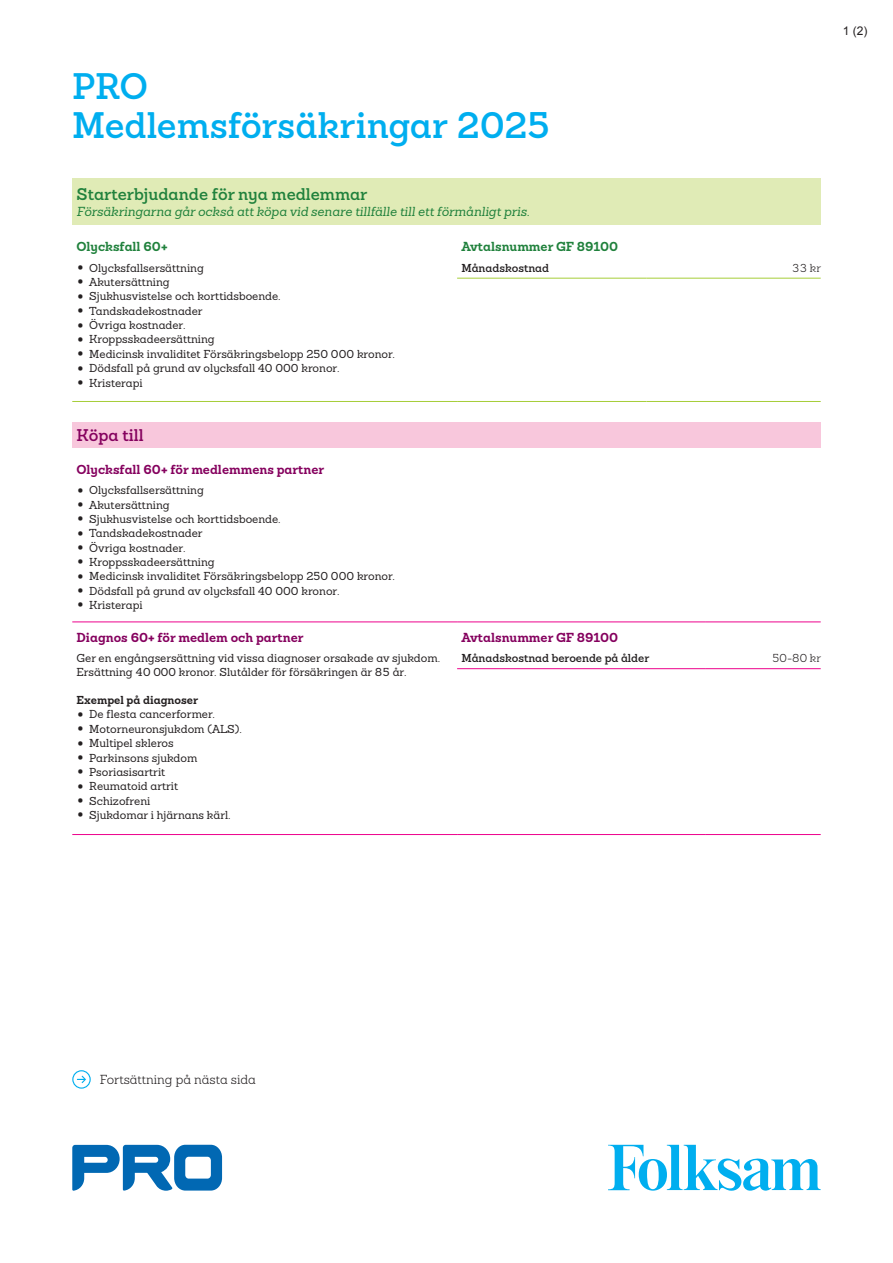
<style>
.page{position:relative;width:893px;height:1263px;background:#fff}
.page>*{position:absolute;margin:0;border:0;box-sizing:border-box;transform-origin:0 0}
.Rubrik_1_24_26{font:600 36px "Sanchez Folksam";letter-spacing:-.005em;color:#00aeef}
.Rubrik_5_11_14__R2{font:600 16.5px "Sanchez Folksam";color:#20813c}
.Rubrik_5_11_14__R2-2{font:600 16.5px "Sanchez Folksam";color:#85015e}
.Rubrik_6_8_5_11__R3{font:700 12.75px "Sanchez Folksam";color:#85015e}
.Brödtext_8_5_11_Kursiv{font:italic 500 12.75px "Sanchez Folksam";color:#20813c}
.Rubrik_6_8_5_11__R3-2{font:700 12.75px "Sanchez Folksam";color:#20813c}
.Nästa_sida_8_5_11{font:300 12.75px "Sanchez Folksam";color:#231f20}
.t1{font:12px "Arial";color:#231f20}
.t2{font:500 11.25px "Sanchez Folksam";color:#231f20}
.Tabell_Text_Medium_7_5_9{font:500 11.25px/13.5px "Sanchez Folksam Table";color:#231f20}
.Tabell_Rubrik_7_5_9{font:600 11.25px "Sanchez Folksam Table";color:#231f20}
.Tabell_Rubrik_7_5_9-2{font:700 11.25px "Sanchez Folksam Table";color:#231f20}
.Tabell_Text_Light_7_5_9{font:300 11.25px "Sanchez Folksam Table";color:#231f20}
.Tabell_Värde_Light_7_5_9_höger{font:300 11.25px "Sanchez Folksam Table";color:#231f20}
.s1{font-weight:600;font-size:22.5px}
</style>
<div class="page">
<svg style="left:608px;top:1145px;width:213px;height:46px"></svg>
<svg style="left:72px;top:1145px;width:150px;height:46px"></svg>
<div style="left:72px;top:179px;width:749px;height:46px;background:#e0ebb6"></div>
<hr style="left:457px;top:278px;width:189px;height:1px;background:#a6ce39">
<hr style="left:646px;top:278px;width:175px;height:1px;background:#a6ce39">
<hr style="left:72px;top:401px;width:385px;height:1px;background:#a6ce39">
<hr style="left:457px;top:401px;width:189px;height:1px;background:#a6ce39">
<hr style="left:646px;top:401px;width:175px;height:1px;background:#a6ce39">
<div style="left:72px;top:422px;width:749px;height:26px;background:#f8c7dc"></div>
<hr style="left:72px;top:622px;width:385px;height:1px;background:#ed028c">
<hr style="left:457px;top:622px;width:249px;height:1px;background:#ed028c">
<hr style="left:706px;top:622px;width:115px;height:1px;background:#ed028c">
<hr style="left:457px;top:668px;width:249px;height:1px;background:#ed028c">
<hr style="left:706px;top:668px;width:115px;height:1px;background:#ed028c">
<hr style="left:72px;top:834px;width:385px;height:1px;background:#ed028c">
<hr style="left:457px;top:834px;width:249px;height:1px;background:#ed028c">
<hr style="left:706px;top:834px;width:115px;height:1px;background:#ed028c">
<svg style="left:72px;top:1070px;width:19px;height:19px"></svg>
<p class="Rubrik_1_24_26" style="left:72px;top:62px;width:77px">PRO</p>
<p class="Rubrik_1_24_26" style="left:72px;top:101px;width:479px">Medlemsförsäkringar 2025</p>
<p class="Rubrik_5_11_14__R2" style="left:77px;top:183px;width:292px">Starterbjudande för nya medlemmar</p>
<p class="Brödtext_8_5_11_Kursiv" style="left:77px;top:204px;width:455px">Försäkringarna går också att köpa vid senare tillfälle till ett förmånligt pris.</p>
<p class="Rubrik_6_8_5_11__R3-2" style="left:77px;top:238px;width:93px">Olycksfall 60+</p>
<p class="Rubrik_6_8_5_11__R3-2" style="left:461px;top:238px;width:158px">Avtalsnummer GF 89100</p>
<p class="t2" style="left:77px;top:260px;width:129px"><span class="s1">•</span> Olycksfallsersättning</p>
<p class="t2" style="left:77px;top:275px;width:95px"><span class="s1">•</span> Akutersättning</p>
<p class="t2" style="left:77px;top:289px;width:206px"><span class="s1">•</span> Sjukhusvistelse och korttidsboende.</p>
<p class="t2" style="left:77px;top:303px;width:128px"><span class="s1">•</span> Tandskadekostnader</p>
<p class="t2" style="left:77px;top:318px;width:111px"><span class="s1">•</span> Övriga kostnader.</p>
<p class="t2" style="left:77px;top:332px;width:140px"><span class="s1">•</span> Kroppsskadeersättning</p>
<p class="t2" style="left:77px;top:346px;width:320px"><span class="s1">•</span> Medicinsk invaliditet Försäkringsbelopp 250 000 kronor.</p>
<p class="t2" style="left:77px;top:361px;width:264px"><span class="s1">•</span> Dödsfall på grund av olycksfall 40 000 kronor.</p>
<p class="t2" style="left:77px;top:375px;width:68px"><span class="s1">•</span> Kristerapi</p>
<p class="Tabell_Rubrik_7_5_9" style="left:461px;top:260px;width:89px">Månadskostnad</p>
<p class="Tabell_Värde_Light_7_5_9_höger" style="left:792px;top:261px;width:30px">33 kr</p>
<p class="Rubrik_5_11_14__R2-2" style="left:77px;top:424px;width:69px">Köpa till</p>
<p class="Rubrik_6_8_5_11__R3" style="left:77px;top:460px;width:249px">Olycksfall 60+ för medlemmens partner</p>
<p class="t2" style="left:77px;top:483px;width:129px"><span class="s1">•</span> Olycksfallsersättning</p>
<p class="t2" style="left:77px;top:497px;width:95px"><span class="s1">•</span> Akutersättning</p>
<p class="t2" style="left:77px;top:512px;width:206px"><span class="s1">•</span> Sjukhusvistelse och korttidsboende.</p>
<p class="t2" style="left:77px;top:526px;width:128px"><span class="s1">•</span> Tandskadekostnader</p>
<p class="t2" style="left:77px;top:540px;width:111px"><span class="s1">•</span> Övriga kostnader.</p>
<p class="t2" style="left:77px;top:555px;width:140px"><span class="s1">•</span> Kroppsskadeersättning</p>
<p class="t2" style="left:77px;top:569px;width:320px"><span class="s1">•</span> Medicinsk invaliditet Försäkringsbelopp 250 000 kronor.</p>
<p class="t2" style="left:77px;top:583px;width:264px"><span class="s1">•</span> Dödsfall på grund av olycksfall 40 000 kronor.</p>
<p class="t2" style="left:77px;top:598px;width:68px"><span class="s1">•</span> Kristerapi</p>
<p class="Rubrik_6_8_5_11__R3" style="left:77px;top:628px;width:228px">Diagnos 60+ för medlem och partner</p>
<p class="Rubrik_6_8_5_11__R3" style="left:461px;top:628px;width:158px">Avtalsnummer GF 89100</p>
<p class="Tabell_Text_Medium_7_5_9" style="left:77px;top:651px;width:365px">Ger en engångsersättning vid vissa diagnoser orsakade av sjukdom.<br>Ersättning 40 000 kronor. Slutålder för försäkringen är 85 år.</p>
<p class="Tabell_Rubrik_7_5_9-2" style="left:77px;top:692px;width:123px">Exempel på diagnoser</p>
<p class="t2" style="left:77px;top:707px;width:140px"><span class="s1">•</span> De flesta cancerformer.</p>
<p class="t2" style="left:77px;top:721px;width:167px"><span class="s1">•</span> Motorneuronsjukdom (ALS).</p>
<p class="t2" style="left:77px;top:736px;width:99px"><span class="s1">•</span> Multipel skleros</p>
<p class="t2" style="left:77px;top:750px;width:122px"><span class="s1">•</span> Parkinsons sjukdom</p>
<p class="t2" style="left:77px;top:765px;width:90px"><span class="s1">•</span> Psoriasisartrit</p>
<p class="t2" style="left:77px;top:779px;width:103px"><span class="s1">•</span> Reumatoid artrit</p>
<p class="t2" style="left:77px;top:793px;width:75px"><span class="s1">•</span> Schizofreni</p>
<p class="t2" style="left:77px;top:808px;width:156px"><span class="s1">•</span> Sjukdomar i hjärnans kärl.</p>
<p class="Tabell_Rubrik_7_5_9" style="left:461px;top:651px;width:189px">Månadskostnad beroende på ålder</p>
<p class="Tabell_Text_Light_7_5_9" style="left:772px;top:651px;width:50px">50-80 kr</p>
<p class="t1" style="left:843px;top:23px;width:26px">1 (2)</p>
<p class="Nästa_sida_8_5_11" style="left:100px;top:1072px;width:158px">Fortsättning på nästa sida</p>
</div>
